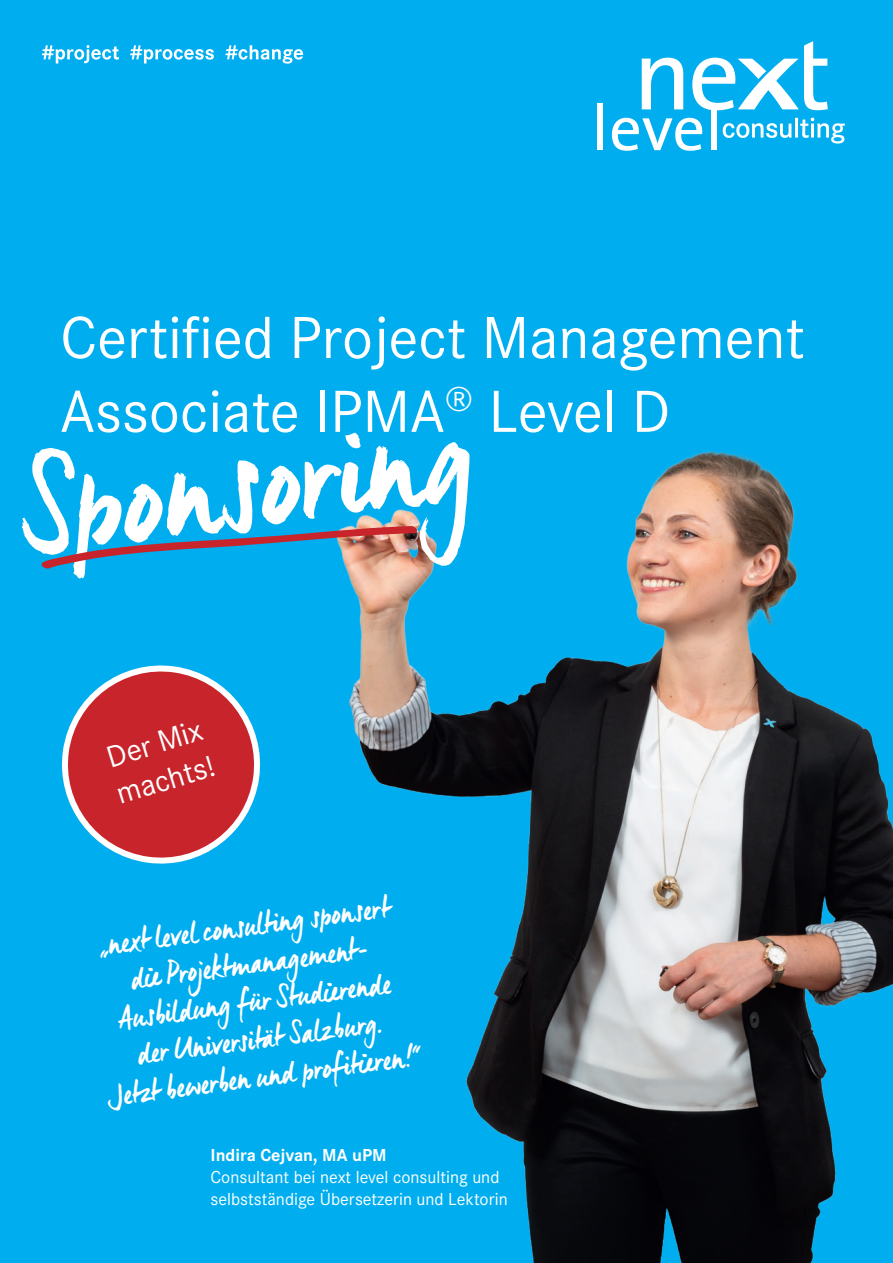
<style>
.page{position:relative;width:893px;height:1263px;background:#00aeef}
.page>*{position:absolute;margin:0;border:0;box-sizing:border-box;transform-origin:0 0}
.t1{font:136.5px "Manus";color:#fff}
.t2{font:61.5px/73.8px "Corporate S";color:#fff}
.t3{font:31.5px/37.8px "Manus";color:#fff;text-align:center}
.t4{font:31.5px/37.8px "Corporate S";color:#fff}
.t5{font:18px/21.6px "Corporate S";color:#fff}
.t6{font:700 18px "Corporate S";color:#fff}
</style>
<div class="page">
<img style="left:347px;top:451px;width:546px;height:812px">
<svg style="left:42px;top:45px;width:262px;height:19px"></svg>
<svg style="left:597px;top:41px;width:248px;height:110px"></svg>
<svg style="left:41px;top:524px;width:377px;height:49px"></svg>
<svg style="left:61px;top:665px;width:200px;height:199px"></svg>
<h2 class="t2" style="left:60px;top:298px;width:746px">Certified Project Management<br>Associate IPMA<sup>®</sup> Level D</h2>
<h1 class="t1" style="left:8px;top:432px;width:458px;rotate:-8deg">Sponsoring</h1>
<p class="t4" style="left:100px;top:739px;width:102px;rotate:-17deg">Der Mix machts!</p>
<p class="t3" style="left:86px;top:925px;width:318px;rotate:-7deg">„next level consulting sponsert die Projektmanagement-<br>Ausbildung für Studie rende<br>der Universität Salzburg.<br>Jetzt bewerben und profitie ren!“</p>
<p class="t6" style="left:210px;top:1143px;width:178px">Indira Cejvan, MA uPM</p>
<p class="t5" style="left:210px;top:1165px;width:299px">Consultant bei next level consulting und selbstständige Übersetzerin und Lektorin</p>
</div>
